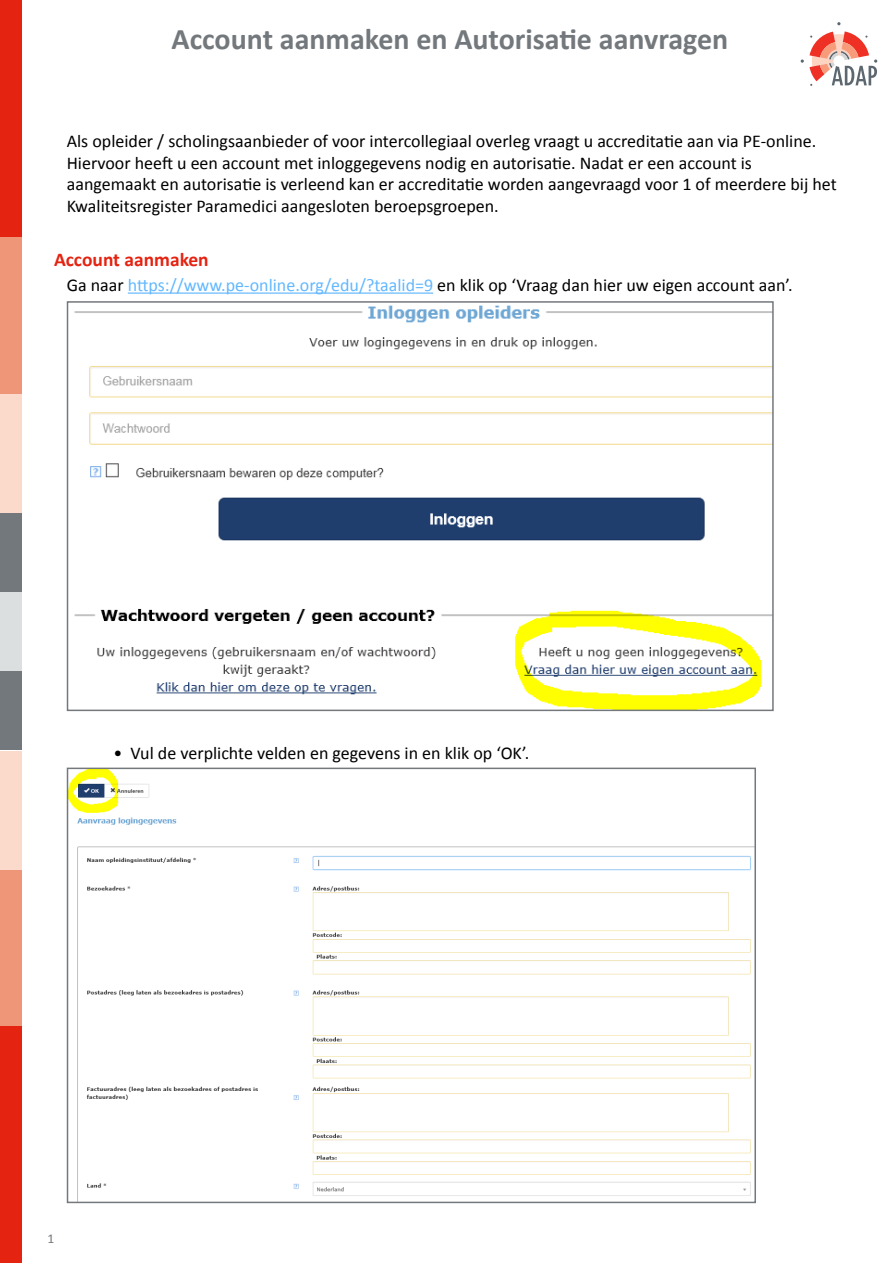
<style>
.page{position:relative;width:893px;height:1263px;background:#fff}
.page>*{position:absolute;margin:0;border:0;box-sizing:border-box;transform-origin:0 0}
.t1{font:700 30px "Calibri";color:#73787c}
.t2{font:700 19.5px "Calibri";color:#e42311}
.t3{font:18px/21.6px "Calibri";color:#000}
.t4{font:13.5px "Calibri";color:#73787c}
.s1{color:#62b8ff}
</style>
<div class="page">
<div style="left:0;top:0;width:21px;height:237px;background:#e42311"></div>
<div style="left:0;top:1026px;width:21px;height:237px;background:#e42311"></div>
<div style="left:0;top:237px;width:21px;height:158px;background:#ef9679"></div>
<div style="left:0;top:868px;width:21px;height:158px;background:#ef9679"></div>
<div style="left:0;top:395px;width:21px;height:118px;background:#fbdacb"></div>
<div style="left:0;top:751px;width:21px;height:118px;background:#fbdacb"></div>
<div style="left:0;top:513px;width:21px;height:79px;background:#73787c"></div>
<div style="left:0;top:671px;width:21px;height:79px;background:#73787c"></div>
<div style="left:0;top:592px;width:21px;height:79px;background:#dcdfe0"></div>
<svg style="left:801px;top:31px;width:76px;height:55px"></svg>
<hr style="left:128px;top:292px;width:305px;height:2px;background:#62b8ff">
<img style="left:74px;top:305px;width:697px;height:403px">
<div style="left:67px;top:301px;width:707px;height:410px;border:2px solid #73787c"></div>
<img style="left:70px;top:771px;width:683px;height:429px">
<div style="left:67px;top:768px;width:689px;height:435px;border:2px solid #73787c"></div>
<h1 class="t1" style="left:171px;top:20px;width:558px">Account aanmaken en Autorisatie aanvragen</h1>
<p class="t3" style="left:67px;top:130px;width:771px">Als opleider / scholingsaanbieder of voor intercollegiaal overleg vraagt u accreditatie aan via PE-online.<br>Hiervoor heeft u een account met inloggegevens nodig en autorisatie. Nadat er een account is aangemaakt en autorisatie is verleend kan er accreditatie worden aangevraagd voor 1 of meerdere bij het Kwaliteitsregister Paramedici aangesloten beroepsgroepen.</p>
<p class="t2" style="left:54px;top:247px;width:156px">Account aanmaken</p>
<p class="t3" style="left:67px;top:274px;width:727px">Ga naar <span class="s1">https://www.pe-online.org/edu/?taalid=9</span> en klik op ‘Vraag dan hier uw eigen account aan’.</p>
<p class="t3" style="left:114px;top:742px;width:417px">• Vul de verplichte velden en gegevens in en klik op ‘OK’.</p>
<p class="t4" style="left:47px;top:1230px;width:8px">1</p>
</div>
